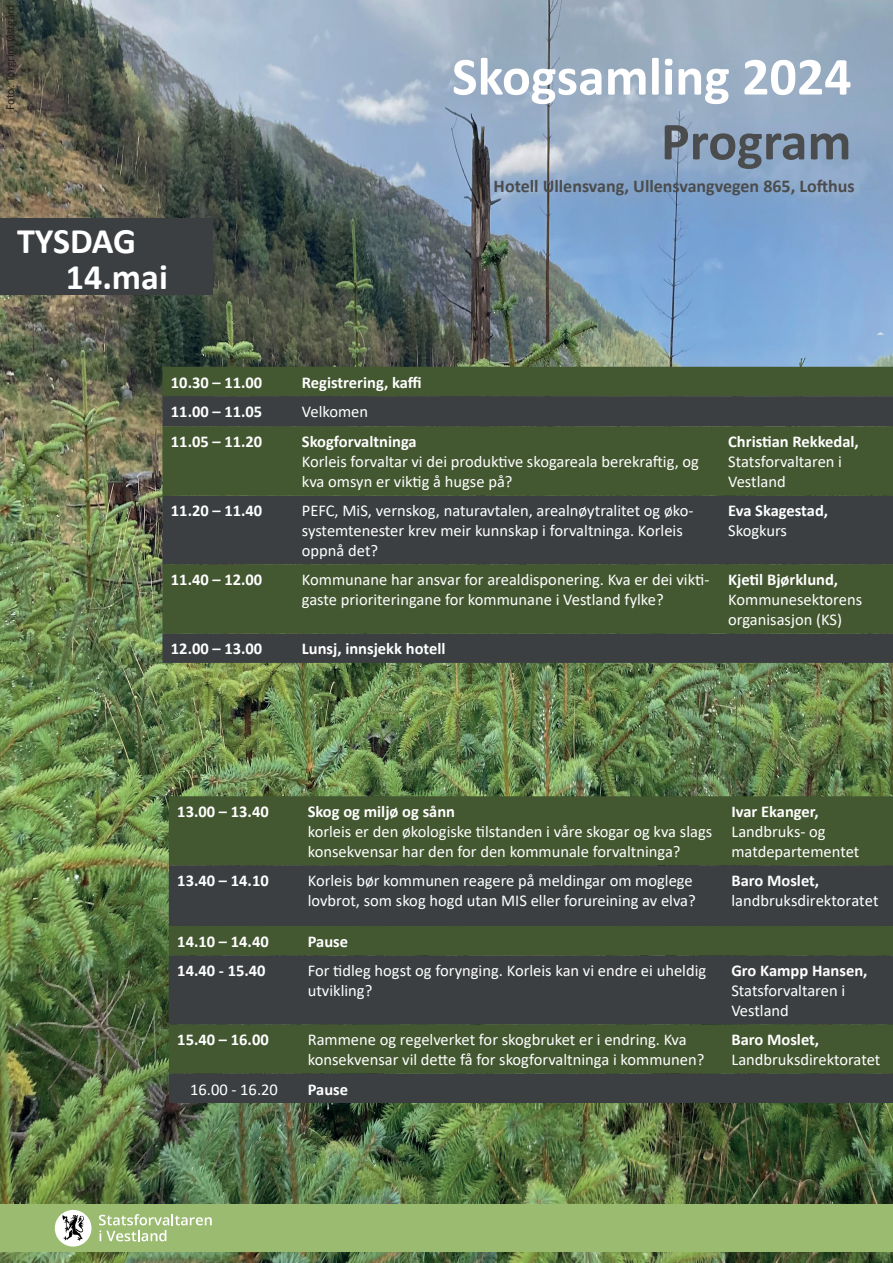
<style>
.page{position:relative;width:893px;height:1263px;background:#fff}
.page>*{position:absolute;margin:0;border:0;box-sizing:border-box;transform-origin:0 0}
.t1{font:700 54px "Calibri";color:#fff}
.t2{font:700 54px "Calibri";color:#4b4c4d}
.t3{font:700 36px/36px "Calibri";color:#fff}
.t4{font:700 18px "Calibri";color:#4b4c4d}
.t5{font:16.5px/19.8px "Calibri";color:#fff}
.t6{font:700 16.5px "Calibri";color:#fff}
.t7{font:12px "Calibri";color:#231f20}
</style>
<div class="page">
<img style="left:0;top:0;width:893px;height:1263px">
<div style="left:162px;top:367px;width:731px;height:29px;background:#435730"></div>
<div style="left:162px;top:396px;width:731px;height:267px;background:#3b3f41"></div>
<svg style="left:162px;top:426px;width:731px;height:207px;background:#404f35"></svg>
<div style="left:169px;top:796px;width:724px;height:69px;background:#435730"></div>
<svg style="left:169px;top:865px;width:724px;height:238px;background:#3d473b"></svg>
<div style="left:0;top:219px;width:212px;height:76px;background:#3b3f41"></div>
<div style="left:0;top:1204px;width:893px;height:48px;background:#9abb70"></div>
<div style="left:55px;top:1210px;width:36px;height:36px;background:#fff;border-radius:50%"></div>
<svg style="left:62px;top:1215px;width:22px;height:26px"></svg>
<svg style="left:99px;top:1214px;width:113px;height:27px"></svg>
<p class="t7" style="left:2px;top:110px;width:107px;rotate:-90deg">Foto: Torgrim Østgård</p>
<h2 class="t3" style="left:66px;top:222px;width:104px;text-indent:-49px">TYSDAG<br>14.mai</h2>
<h1 class="t1" style="left:452px;top:38px;width:401px">Skogsamling 2024</h1>
<h1 class="t2" style="left:661px;top:103px;width:192px">Program</h1>
<p class="t4" style="left:494px;top:173px;width:363px">Hotell Ullensvang, Ullensvangvegen 865, Lofthus</p>
<p class="t6" style="left:171px;top:370px;width:93px">10.30 – 11.00</p>
<p class="t6" style="left:302px;top:370px;width:121px">Registrering, kaffi</p>
<p class="t6" style="left:171px;top:400px;width:93px">11.00 – 11.05</p>
<p class="t5" style="left:302px;top:401px;width:68px">Velkomen</p>
<p class="t6" style="left:171px;top:430px;width:93px">11.05 – 11.20</p>
<p class="t6" style="left:302px;top:430px;width:116px">Skogforvaltninga</p>
<p class="t5" style="left:302px;top:451px;width:399px">Korleis forvaltar vi dei produktive skogareala berekraftig, og kva omsyn er viktig å hugse på?</p>
<p class="t6" style="left:728px;top:430px;width:132px">Christian Rekkedal,</p>
<p class="t5" style="left:728px;top:451px;width:115px">Statsforvaltaren i<br>Vestland</p>
<p class="t6" style="left:171px;top:499px;width:93px">11.20 – 11.40</p>
<p class="t5" style="left:302px;top:501px;width:393px">PEFC, MiS, vernskog, naturavtalen, arealnøytralitet og øko&shy;systemtenester krev meir kunnskap i forvaltninga. Korleis oppnå det?</p>
<p class="t6" style="left:728px;top:499px;width:101px">Eva Skagestad,</p>
<p class="t5" style="left:728px;top:520px;width:60px">Skogkurs</p>
<p class="t6" style="left:171px;top:568px;width:93px">11.40 – 12.00</p>
<p class="t5" style="left:302px;top:570px;width:409px">Kommunane har ansvar for arealdisponering. Kva er dei vikti&shy;gaste prioriteringane for kommunane i Vestland fylke?</p>
<p class="t6" style="left:728px;top:568px;width:111px">Kjetil Bjørklund,</p>
<p class="t5" style="left:728px;top:589px;width:135px">Kommunesektorens organisasjon (KS)</p>
<p class="t6" style="left:171px;top:637px;width:93px">12.00 – 13.00</p>
<p class="t6" style="left:302px;top:637px;width:145px">Lunsj, innsjekk hotell</p>
<p class="t6" style="left:177px;top:800px;width:93px">13.00 – 13.40</p>
<p class="t6" style="left:308px;top:800px;width:149px">Skog og miljø og sånn</p>
<p class="t5" style="left:308px;top:821px;width:406px">korleis er den økologiske tilstanden i våre skogar og kva slags konsekvensar har den for den kommunale forvaltninga?</p>
<p class="t6" style="left:731px;top:800px;width:89px">Ivar Ekanger,</p>
<p class="t5" style="left:731px;top:821px;width:129px">Landbruks- og matdepartementet</p>
<p class="t6" style="left:177px;top:869px;width:93px">13.40 – 14.10</p>
<p class="t5" style="left:308px;top:870px;width:390px">Korleis bør kommunen reagere på meldingar om moglege lovbrot, som skog hogd utan MIS eller forureining av elva?</p>
<p class="t6" style="left:731px;top:869px;width:89px">Baro Moslet,</p>
<p class="t5" style="left:731px;top:890px;width:149px">landbruksdirektoratet</p>
<p class="t6" style="left:177px;top:930px;width:93px">14.10 – 14.40</p>
<p class="t6" style="left:308px;top:930px;width:42px">Pause</p>
<p class="t6" style="left:177px;top:959px;width:90px">14.40 - 15.40</p>
<p class="t5" style="left:308px;top:960px;width:400px">For tidleg hogst og forynging. Korleis kan vi endre ei uheldig utvikling?</p>
<p class="t6" style="left:731px;top:959px;width:138px">Gro Kampp Hansen,</p>
<p class="t5" style="left:731px;top:980px;width:115px">Statsforvaltaren i<br>Vestland</p>
<p class="t6" style="left:177px;top:1028px;width:93px">15.40 – 16.00</p>
<p class="t5" style="left:308px;top:1029px;width:398px">Rammene og regelverket for skogbruket er i endring. Kva konsekvensar vil dette få for skogforvaltninga i kommunen?</p>
<p class="t6" style="left:731px;top:1028px;width:89px">Baro Moslet,</p>
<p class="t5" style="left:731px;top:1049px;width:150px">Landbruksdirektoratet</p>
<p class="t5" style="left:190px;top:1079px;width:89px">16.00 - 16.20</p>
<p class="t6" style="left:308px;top:1077px;width:42px">Pause</p>
</div>
